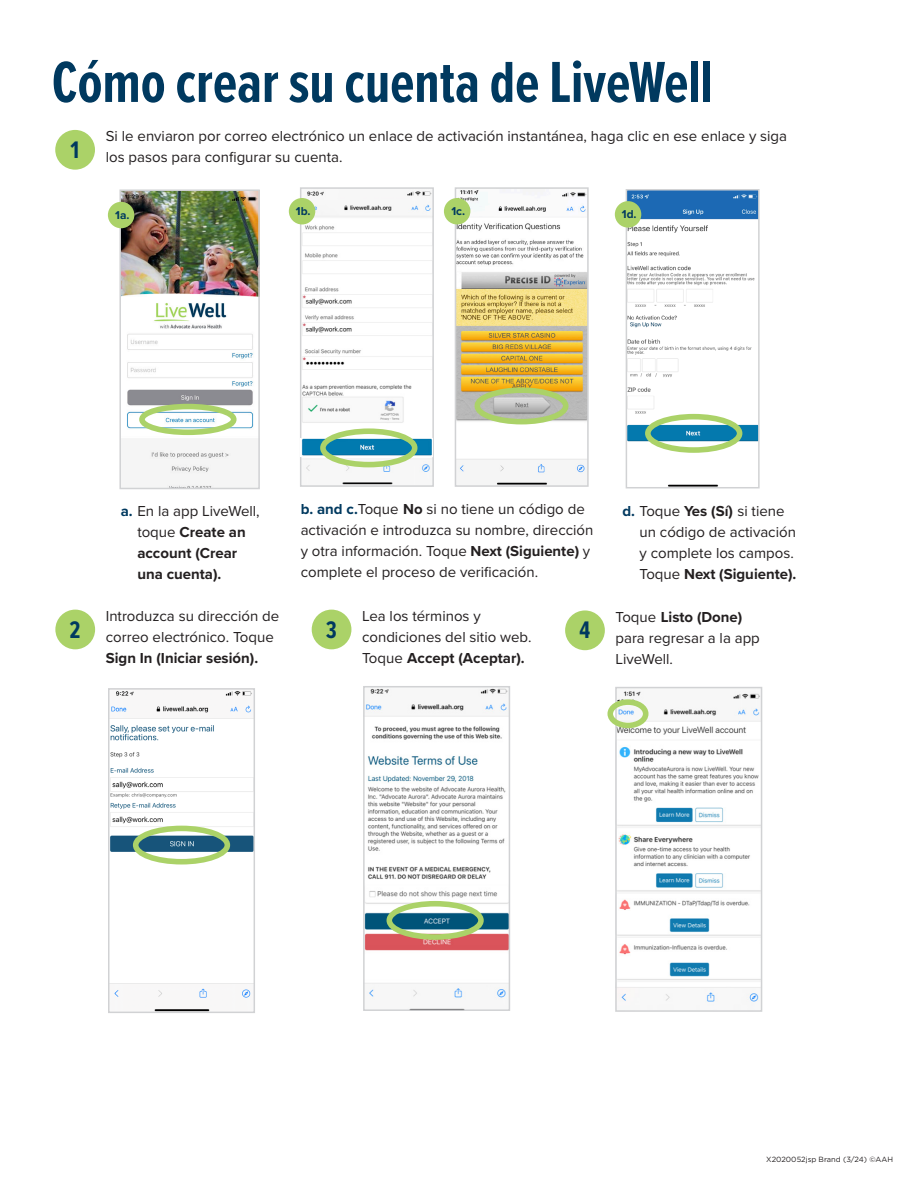
<style>
.page{position:relative;width:918px;height:1188px;background:#fff}
.page>*{position:absolute;margin:0;border:0;box-sizing:border-box;transform-origin:0 0}
.t1{font:700 60px "Proxima Nova Ex Cn";color:#00395f}
.t2{font:700 24.9px "Proxima Nova Ex Cn";color:#00395f}
.t3{font:15px/21px "Proxima Nova";color:#231f20}
.t4{font:700 15px/21px "Proxima Nova";color:#231f20}
.t5{font:700 11.85px "Proxima Nova";color:#00395f}
.t6{font:7.5px "Gotham";color:#231f20}
.s1{color:#00395f}
.s2{font-weight:400}
.s3{font-weight:700;color:#00395f}
.s4{font-weight:700}
</style>
<div class="page">
<div style="left:55px;top:610px;width:40px;height:39px;background:#abd268;border-radius:50%"></div>
<div style="left:312px;top:610px;width:39px;height:39px;background:#abd268;border-radius:50%"></div>
<div style="left:565px;top:610px;width:40px;height:40px;background:#abd268;border-radius:50%"></div>
<img style="left:111px;top:691px;width:141px;height:319px">
<div style="left:108px;top:688px;width:147px;height:325px;border:2px solid #d1d2d4"></div>
<img style="left:366px;top:689px;width:141px;height:311px">
<div style="left:363px;top:686px;width:147px;height:325px;border:2px solid #d1d2d4"></div>
<img style="left:618px;top:691px;width:141px;height:312px">
<div style="left:615px;top:687px;width:147px;height:325px;border:2px solid #d1d2d4"></div>
<div style="left:133px;top:826px;width:97px;height:39px;border:6px solid #abd268;border-radius:50%"></div>
<div style="left:387px;top:901px;width:97px;height:39px;border:6px solid #abd268;border-radius:50%"></div>
<div style="left:607px;top:699px;width:41px;height:29px;border:6px solid #abd268;border-radius:50%"></div>
<div style="left:55px;top:130px;width:40px;height:40px;background:#abd268;border-radius:50%"></div>
<img style="left:122px;top:192px;width:135px;height:294px">
<div style="left:119px;top:189px;width:141px;height:300px;border:2px solid #d1d2d4"></div>
<img style="left:303px;top:191px;width:128px;height:293px">
<div style="left:300px;top:187px;width:134px;height:300px;border:2px solid #d1d2d4"></div>
<img style="left:458px;top:190px;width:128px;height:294px">
<div style="left:455px;top:187px;width:134px;height:300px;border:2px solid #d1d2d4"></div>
<img style="left:629px;top:192px;width:128px;height:293px">
<div style="left:626px;top:189px;width:134px;height:299px;border:2px solid #d1d2d4"></div>
<img style="left:301px;top:438px;width:131px;height:18px">
<div style="left:139px;top:404px;width:98px;height:31px;border:6px solid #abd268;border-radius:50%"></div>
<div style="left:475px;top:387px;width:93px;height:37px;border:6px solid #abd268;border-radius:50%"></div>
<div style="left:320px;top:428px;width:97px;height:39px;border:6px solid #abd268;border-radius:50%"></div>
<div style="left:645px;top:414px;width:97px;height:39px;border:6px solid #abd268;border-radius:50%"></div>
<div style="left:289px;top:198px;width:26px;height:26px;background:#abd268;border-radius:50%"></div>
<div style="left:108px;top:202px;width:26px;height:26px;background:#abd268;border-radius:50%"></div>
<div style="left:444px;top:198px;width:26px;height:26px;background:#abd268;border-radius:50%"></div>
<div style="left:615px;top:201px;width:26px;height:27px;background:#abd268;border-radius:50%"></div>
<p class="t1" style="left:52px;top:38px;width:663px">Cómo crear su cuenta de LiveWell</p>
<p class="t3" style="left:106px;top:125px;width:683px">Si le enviaron por correo electrónico un enlace de activación instantánea, haga clic en ese enlace y siga</p>
<p class="t2" style="left:71px;top:131px;width:10px">1</p>
<p class="t3" style="left:106px;top:146px;width:238px">los pasos para configurar su cuenta.</p>
<p class="t5" style="left:115px;top:206px;width:16px">1a.</p>
<p class="t5" style="left:451px;top:202px;width:15px">1c.</p>
<p class="t5" style="left:622px;top:205px;width:16px">1d.</p>
<p class="t5" style="left:296px;top:202px;width:16px">1b.</p>
<p class="t4" style="left:137px;top:500px;width:124px;text-indent:-16px"><span class="s1">a.</span> <span class="s2">En la app LiveWell, toque</span> Create an account (Crear una cuenta).</p>
<p class="t3" style="left:301px;top:498px;width:294px"><span class="s3">b. and c.</span>Toque <span class="s4">No</span> si no tiene un código de activación e introduzca su nombre, dirección y otra información. Toque <span class="s4">Next (Siguiente)</span> y complete el proceso de verificación.</p>
<p class="t3" style="left:640px;top:499px;width:158px;text-indent:-17px"><span class="s3">d.</span> Toque <span class="s4">Yes (Sí)</span> si tiene un código de activación y complete los campos.<br>Toque <span class="s4">Next (Siguiente).</span></p>
<p class="t3" style="left:106px;top:605px;width:175px">Introduzca su dirección de correo electrónico. Toque<br><span class="s4">Sign In (Iniciar sesión).</span></p>
<p class="t3" style="left:362px;top:605px;width:171px">Lea los términos y condiciones del sitio web.<br>Toque <span class="s4">Accept (Aceptar).</span></p>
<p class="t3" style="left:616px;top:606px;width:146px">Toque <span class="s4">Listo (Done) </span>para regresar a la app<br>LiveWell.</p>
<p class="t2" style="left:70px;top:611px;width:12px">2</p>
<p class="t2" style="left:326px;top:611px;width:12px">3</p>
<p class="t2" style="left:579px;top:612px;width:12px">4</p>
<p class="t6" style="left:766px;top:1154px;width:128px">X2020052jsp Brand (3/24) ©AAH</p>
</div>
